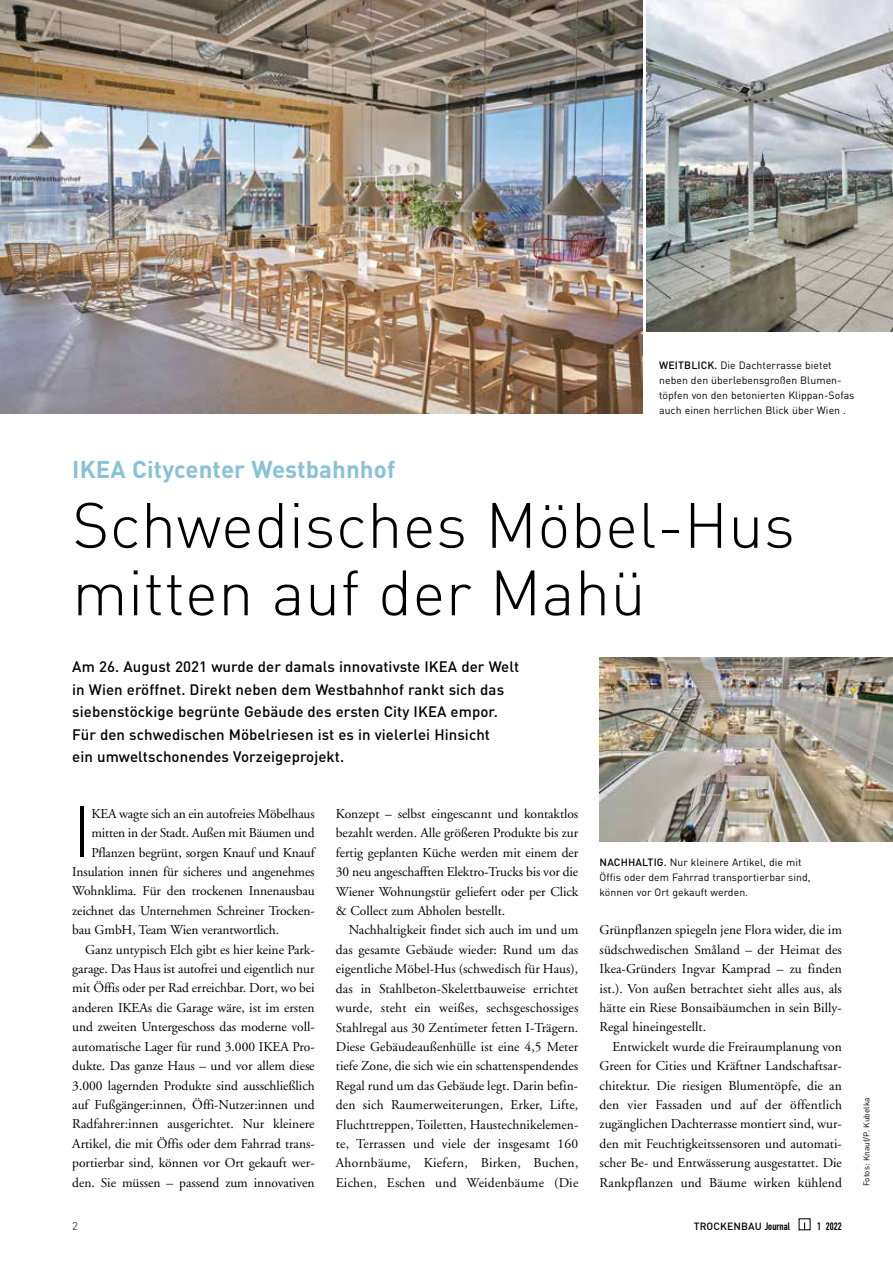
<style>
.page{position:relative;width:893px;height:1263px;background:#fff}
.page>*{position:absolute;margin:0;border:0;box-sizing:border-box;transform-origin:0 0}
.t1{font:300 70.95px "DINOT";color:#000}
.t2{font:300 63px/67.5px "DINOT";letter-spacing:.005em;color:#000}
.t3{font:700 24px "DINOT";letter-spacing:.005em;color:#89c1d7}
.t4{font:500 15px/22.5px "DINOT";letter-spacing:.005em;color:#000}
.t5{font:13.5px/19.4px "Adobe Garamond";letter-spacing:-.005em;color:#000;text-align:justify}
.t6{font:300 11.25px "DINOT";color:#000}
.t7{font:10.65px "DIN Engschrift Alternate";color:#000}
.t8{font:10.5px/15px "DINOT";letter-spacing:.005em;color:#000}
.t9{font:500 10.35px "DINOT";letter-spacing:.015em;color:#000}
.t10{font:8.25px "DINOT";letter-spacing:.005em;color:#000}
.s1{font-weight:500}
.s2{font-family:"DIN Engschrift Alternate";font-weight:400;font-size:10.65px}
</style>
<div class="page">
<img style="left:646px;top:0;width:247px;height:332px">
<img style="left:0;top:0;width:642px;height:414px">
<img style="left:600px;top:658px;width:293px;height:184px">
<p class="t8" style="left:659px;top:358px;width:197px"><span class="s1">WEITBLICK.</span> Die Dachterrasse bietet neben den überlebensgroßen Blumen&shy;töpfen von den betonierten Klippan-Sofas auch einen herrlichen Blick über Wien .</p>
<h3 class="t3" style="left:72px;top:453px;width:324px">IKEA Citycenter Westbahnhof</h3>
<h2 class="t2" style="left:72px;top:491px;width:724px">Schwedisches Möbel-Hus mitten auf der Mahü</h2>
<p class="t4" style="left:72px;top:655px;width:448px">Am 26. August 2021 wurde der damals innovativste IKEA der Welt in Wien eröffnet. Direkt neben dem Westbahnhof rankt sich das siebenstöckige begrünte Gebäude des ersten City IKEA empor.<br>Für den schwedischen Möbelriesen ist es in vielerlei Hinsicht<br>ein umweltschonendes Vorzeigeprojekt.</p>
<h1 class="t1" style="left:72px;top:787px;width:21px">I</h1>
<p class="t5" style="left:91px;top:804px;width:225px">KEA wagte sich an ein autofreies Möbelhaus</p>
<p class="t5" style="left:91px;top:823px;width:225px">mitten in der Stadt. Außen mit Bäumen und</p>
<p class="t5" style="left:91px;top:843px;width:225px">Pflanzen begrünt, sorgen Knauf und Knauf</p>
<p class="t5" style="left:72px;top:862px;width:244px">Insulation innen für sicheres und angenehmes</p>
<p class="t5" style="left:72px;top:882px;width:244px">Wohnklima. Für den trockenen Innenausbau</p>
<p class="t5" style="left:72px;top:901px;width:244px">zeichnet das Unternehmen Schreiner Trocken-</p>
<p class="t5" style="left:72px;top:921px;width:208px">bau GmbH, Team Wien verantwortlich.</p>
<p class="t5" style="left:85px;top:940px;width:231px">Ganz untypisch Elch gibt es hier keine Park-</p>
<p class="t5" style="left:72px;top:959px;width:244px">garage. Das Haus ist autofrei und eigentlich nur</p>
<p class="t5" style="left:72px;top:979px;width:244px">mit Öffis oder per Rad erreichbar. Dort, wo bei</p>
<p class="t5" style="left:72px;top:998px;width:244px">anderen IKEAs die Garage wäre, ist im ersten</p>
<p class="t5" style="left:72px;top:1018px;width:244px">und zweiten Untergeschoss das moderne voll-</p>
<p class="t5" style="left:72px;top:1037px;width:244px">automatische Lager für rund 3.000 IKEA Pro-</p>
<p class="t5" style="left:72px;top:1056px;width:244px">dukte. Das ganze Haus – und vor allem diese</p>
<p class="t5" style="left:72px;top:1076px;width:244px">3.000 lagernden Produkte sind ausschließlich</p>
<p class="t5" style="left:72px;top:1095px;width:244px">auf Fußgänger:innen, Öffi-Nutzer:innen und</p>
<p class="t5" style="left:72px;top:1115px;width:244px">Radfahrer:innen ausgerichtet. Nur kleinere</p>
<p class="t5" style="left:72px;top:1134px;width:244px">Artikel, die mit Öffis oder dem Fahrrad trans-</p>
<p class="t5" style="left:72px;top:1153px;width:244px">portierbar sind, können vor Ort gekauft wer-</p>
<p class="t5" style="left:72px;top:1173px;width:244px">den. Sie müssen – passend zum innovativen</p>
<p class="t6" style="left:72px;top:1219px;width:7px">2</p>
<p class="t5" style="left:336px;top:804px;width:244px">Konzept – selbst eingescannt und kontaktlos bezahlt werden. Alle größeren Produkte bis zur fertig geplanten Küche werden mit einem der 30 neu angeschafften Elektro-Trucks bis vor die Wiener Wohnungstür geliefert oder per Click &amp; Collect zum Abholen bestellt.</p>
<p class="t5" style="left:336px;top:921px;width:244px;text-indent:13px">Nachhaltigkeit findet sich auch im und um das gesamte Gebäude wieder: Rund um das eigentliche Möbel-Hus (schwedisch für Haus), das in Stahlbeton-Skelettbauweise errichtet wurde, steht ein weißes, sechsgeschossiges Stahlregal aus 30 Zentimeter fetten I-Trägern.<br>Diese Gebäudeaußenhülle ist eine 4,5 Meter tiefe Zone, die sich wie ein schattenspendendes Regal rund um das Gebäude legt. Darin befin&shy;den sich Raumerweiterungen, Erker, Lifte, Fluchttreppen, Toiletten, Haustechnikelemen&shy;te, Terrassen und viele der insgesamt 160<br>Ahornbäume, Kiefern, Birken, Buchen, Eichen, Eschen und Weidenbäume (Die</p>
<p class="t8" style="left:600px;top:854px;width:213px"><span class="s1">NACHHALTIG.</span> Nur kleinere Artikel, die mit<br>Öffis oder dem Fahrrad transportierbar sind, können vor Ort gekauft werden.</p>
<p class="t5" style="left:600px;top:921px;width:244px">Grünpflanzen spiegeln jene Flora wider, die im südschwedischen Småland – der Heimat des Ikea-Gründers Ingvar Kamprad – zu finden ist.). Von außen betrachtet sieht alles aus, als hätte ein Riese Bonsaibäumchen in sein Billy-Regal hineingestellt.</p>
<p class="t5" style="left:600px;top:1037px;width:244px;text-indent:13px">Entwickelt wurde die Freiraumplanung von Green for Cities und Kräftner Landschaftsar&shy;chitektur. Die riesigen Blumentöpfe, die an den vier Fassaden und auf der öffentlich zugänglichen Dachterrasse montiert sind, wur&shy;den mit Feuchtigkeitssensoren und automati&shy;scher Be- und Entwässerung ausgestattet. Die Rankpflanzen und Bäume wirken kühlend</p>
<p class="t9" style="left:694px;top:1220px;width:98px">TROCKENBAU <span class="s2">Journal</span></p>
<p class="t7" style="left:817px;top:1220px;width:26px">1 2022</p>
<p class="t10" style="left:861px;top:1186px;width:90px;rotate:-90deg">Fotos: Knauf/P. Kubelka</p>
</div>
